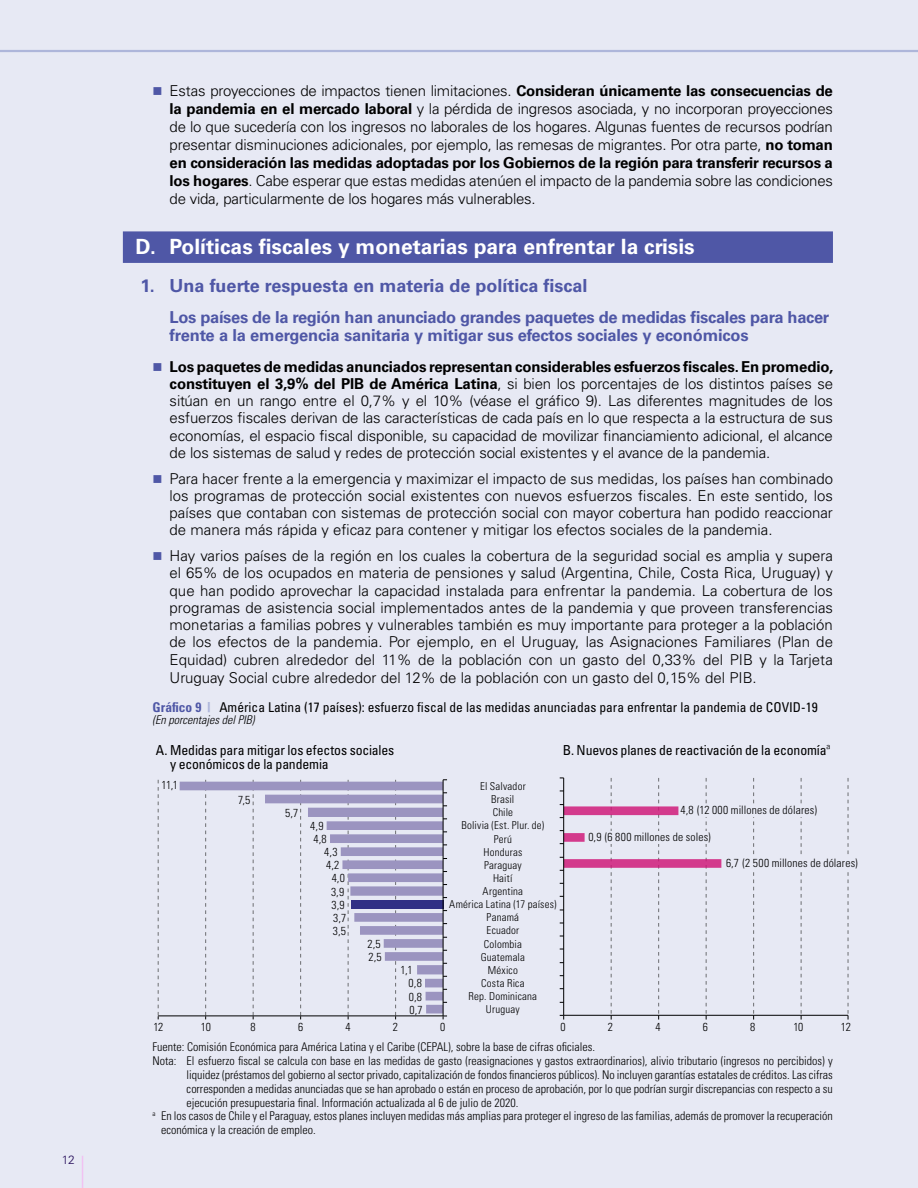
<style>
.page{position:relative;width:918px;height:1188px;background:#e7e9f4}
.page>*{position:absolute;margin:0;border:0;box-sizing:border-box;transform-origin:0 0}
.t1{font:700 21px "Univers LT Std";color:#fff}
.t2{font:700 18px "Univers LT Std";color:#4f57a6}
.t3{font:700 16.5px/18px "Univers LT Std";letter-spacing:-.02em;color:#4f57a6}
.t4{font:300 15px/17.2px "Univers LT Std";letter-spacing:-.01em;color:#000;text-align:justify}
.t5{font:condensed 13.8px/14.5px "Univers LT Std";letter-spacing:-.01em;color:#000}
.t6{font:condensed 13.5px "Univers LT Std";color:#000}
.t7{font:300 condensed 12px "Univers LT Std";color:#000}
.t8{font:italic 300 condensed 12px "Univers LT Std";color:#000}
.t9{font:300 12px "Univers LT Std";color:#250c59}
.t10{font:300 condensed 11.55px/13.2px "Univers LT Std";letter-spacing:.01em;color:#000}
.t11{font:300 condensed 10.95px/13px "Univers LT Std";letter-spacing:.02em;color:#000;text-align:center}
.s1{font-weight:700}
.s2{font-weight:700;color:#4f57a6}
.s3{font-weight:900;font-stretch:expanded;color:#aeb6da}
.s4{font-weight:300}
</style>
<div class="page">
<hr style="left:0;top:50px;width:918px;height:2px;background:#aeb6da">
<hr style="left:82px;top:1156px;width:1px;height:32px;background:#f1c2f2">
<div style="left:123px;top:231px;width:710px;height:32px;background:#4f57a6"></div>
<svg style="left:180px;top:782px;width:263px;height:231px"></svg>
<hr style="left:158px;top:1016px;width:285px;height:1px;background:#000">
<svg style="left:158px;top:780px;width:1px;height:239px"></svg>
<svg style="left:205px;top:780px;width:1px;height:239px"></svg>
<svg style="left:253px;top:780px;width:1px;height:239px"></svg>
<svg style="left:300px;top:780px;width:1px;height:239px"></svg>
<svg style="left:348px;top:780px;width:1px;height:239px"></svg>
<svg style="left:395px;top:780px;width:1px;height:239px"></svg>
<hr style="left:443px;top:780px;width:1px;height:236px;background:#000">
<hr style="left:564px;top:1015px;width:284px;height:1px;background:#000">
<svg style="left:848px;top:778px;width:1px;height:242px"></svg>
<svg style="left:801px;top:778px;width:1px;height:242px"></svg>
<svg style="left:753px;top:778px;width:1px;height:242px"></svg>
<svg style="left:560px;top:778px;width:161px;height:242px"></svg>
<p class="t9" style="left:62px;top:1153px;width:14px">12</p>
<p class="t4" style="left:170px;top:82px;width:665px;line-height:18px">Estas proyecciones de impactos tienen limitaciones. <span class="s1">Consideran únicamente las consecuencias de la pandemia en el mercado laboral</span> y la pérdida de ingresos asociada, y no incorporan proyecciones de lo que sucedería con los ingresos no laborales de los hogares. Algunas fuentes de recursos podrían presentar disminuciones adicionales, por ejemplo, las remesas de migrantes. Por otra parte, <span class="s1">no toman en consideración las medidas adoptadas por los Gobiernos de la región para transferir recursos a los hogares</span>. Cabe esperar que estas medidas atenúen el impacto de la pandemia sobre las condiciones de vida, particularmente de los hogares más vulnerables.</p>
<h1 class="t1" style="left:136px;top:235px;width:561px">D. Políticas fiscales y monetarias para enfrentar la crisis</h1>
<p class="t2" style="left:141px;top:275px;width:448px">1. Una fuerte respuesta en materia de política fiscal</p>
<p class="t3" style="left:170px;top:308px;width:661px">Los países de la región han anunciado grandes paquetes de medidas fiscales para hacer frente a la emergencia sanitaria y mitigar sus efectos sociales y económicos</p>
<p class="t4" style="left:170px;top:358px;width:665px"><span class="s1">Los paquetes de medidas anunciados representan considerables esfuerzos fiscales. En promedio, constituyen el 3,9% del PIB de América Latina</span>, si bien los porcentajes de los distintos países se sitúan en un rango entre el 0,7% y el 10% (véase el gráfico 9). Las diferentes magnitudes de los esfuerzos fiscales derivan de las características de cada país en lo que respecta a la estructura de sus economías, el espacio fiscal disponible, su capacidad de movilizar financiamiento adicional, el alcance de los sistemas de salud y redes de protección social existentes y el avance de la pandemia.</p>
<p class="t4" style="left:170px;top:470px;width:665px">Para hacer frente a la emergencia y maximizar el impacto de sus medidas, los países han combinado los programas de protección social existentes con nuevos esfuerzos fiscales. En este sentido, los países que contaban con sistemas de protección social con mayor cobertura han podido reaccionar de manera más rápida y eficaz para contener y mitigar los efectos sociales de la pandemia.</p>
<p class="t4" style="left:170px;top:547px;width:665px">Hay varios países de la región en los cuales la cobertura de la seguridad social es amplia y supera el 65% de los ocupados en materia de pensiones y salud (Argentina, Chile, Costa Rica, Uruguay) y que han podido aprovechar la capacidad instalada para enfrentar la pandemia. La cobertura de los programas de asistencia social implementados antes de la pandemia y que proveen transferencias monetarias a familias pobres y vulnerables también es muy importante para proteger a la población de los efectos de la pandemia. Por ejemplo, en el Uruguay, las Asignaciones Familiares (Plan de Equidad) cubren alrededor del 11% de la población con un gasto del 0,33% del PIB y la Tarjeta Uruguay Social cubre alrededor del 12% de la población con un gasto del 0,15% del PIB.</p>
<p class="t6" style="left:153px;top:698px;width:667px"><span class="s2">Gráfico 9</span> <span class="s3">|</span> América Latina (17 países): esfuerzo fiscal de las medidas anunciadas para enfrentar la pandemia de COVID-19</p>
<p class="t8" style="left:153px;top:713px;width:103px">(En porcentajes del PIB)</p>
<p class="t5" style="left:170px;top:742px;width:226px;text-indent:-15px">A. Medidas para mitigar los efectos sociales y económicos de la pandemia</p>
<p class="t5" style="left:563px;top:742px;width:269px">B. Nuevos planes de reactivación de la economía<span class="s4">ª</span></p>
<p class="t10" style="left:162px;top:778px;width:18px">11,1</p>
<p class="t10" style="left:238px;top:793px;width:14px">7,5</p>
<p class="t10" style="left:285px;top:806px;width:14px">5,7</p>
<p class="t10" style="left:310px;top:819px;width:15px">4,9</p>
<p class="t10" style="left:313px;top:832px;width:15px">4,8</p>
<p class="t10" style="left:324px;top:846px;width:15px">4,3</p>
<p class="t10" style="left:326px;top:859px;width:15px">4,2</p>
<p class="t10" style="left:332px;top:872px;width:15px">4,0</p>
<p class="t10" style="left:331px;top:885px;width:15px">3,9</p>
<p class="t10" style="left:332px;top:898px;width:15px">3,9</p>
<p class="t10" style="left:333px;top:911px;width:14px">3,7</p>
<p class="t10" style="left:333px;top:924px;width:15px">3,5</p>
<p class="t10" style="left:367px;top:937px;width:16px">2,5<br>2,5</p>
<p class="t10" style="left:409px;top:964px;width:15px;text-indent:-8px">1,1<br>0,8<br>0,8<br>0,7</p>
<p class="t11" style="left:449px;top:780px;width:109px">El Salvador<br>Brasil<br>Chile<br>Bolivia (Est. Plur. de)<br>Perú<br>Honduras<br>Paraguay<br>Haití<br>Argentina<br>América Latina (17 países)<br>Panamá<br>Ecuador<br>Colombia<br>Guatemala<br>México<br>Costa Rica<br>Rep. Dominicana<br>Uruguay</p>
<p class="t10" style="left:680px;top:803px;width:138px">4,8 (12 000 millones de dólares)</p>
<p class="t10" style="left:588px;top:831px;width:124px">0,9 (6 800 millones de soles)</p>
<p class="t10" style="left:726px;top:856px;width:133px">6,7 (2 500 millones de dólares)</p>
<p class="t10" style="left:153px;top:1021px;width:12px">12</p>
<p class="t10" style="left:201px;top:1021px;width:12px">10</p>
<p class="t10" style="left:251px;top:1021px;width:7px">8</p>
<p class="t10" style="left:298px;top:1021px;width:7px">6</p>
<p class="t10" style="left:345px;top:1021px;width:7px">4</p>
<p class="t10" style="left:393px;top:1021px;width:7px">2</p>
<p class="t10" style="left:440px;top:1021px;width:7px">0</p>
<p class="t10" style="left:560px;top:1021px;width:7px">0</p>
<p class="t10" style="left:608px;top:1021px;width:7px">2</p>
<p class="t10" style="left:655px;top:1021px;width:7px">4</p>
<p class="t10" style="left:703px;top:1021px;width:7px">6</p>
<p class="t10" style="left:750px;top:1021px;width:7px">8</p>
<p class="t10" style="left:793px;top:1021px;width:12px">10</p>
<p class="t10" style="left:841px;top:1021px;width:12px">12</p>
<p class="t7" style="left:153px;top:1040px;width:444px">Fuente: Comisión Económica para América Latina y el Caribe (CEPAL), sobre la base de cifras oficiales.</p>
<p class="t7" style="left:153px;top:1054px;width:682px">Nota: El esfuerzo fiscal se calcula con base en las medidas de gasto (reasignaciones y gastos extraordinarios), alivio tributario (ingresos no percibidos) y</p>
<p class="t7" style="left:187px;top:1068px;width:648px">liquidez (préstamos del gobierno al sector privado, capitalización de fondos financieros públicos). No incluyen garantías estatales de créditos. Las cifras</p>
<p class="t7" style="left:187px;top:1081px;width:648px">corresponden a medidas anunciadas que se han aprobado o están en proceso de aprobación, por lo que podrían surgir discrepancias con respecto a su</p>
<p class="t7" style="left:187px;top:1095px;width:333px">ejecución presupuestaria final. Información actualizada al 6 de julio de 2020.</p>
<p class="t7" style="left:153px;top:1109px;width:682px"><sup>a</sup> En los casos de Chile y el Paraguay, estos planes incluyen medidas más amplias para proteger el ingreso de las familias, además de promover la recuperación</p>
<p class="t7" style="left:161px;top:1123px;width:156px">económica y la creación de empleo.</p>
</div>
